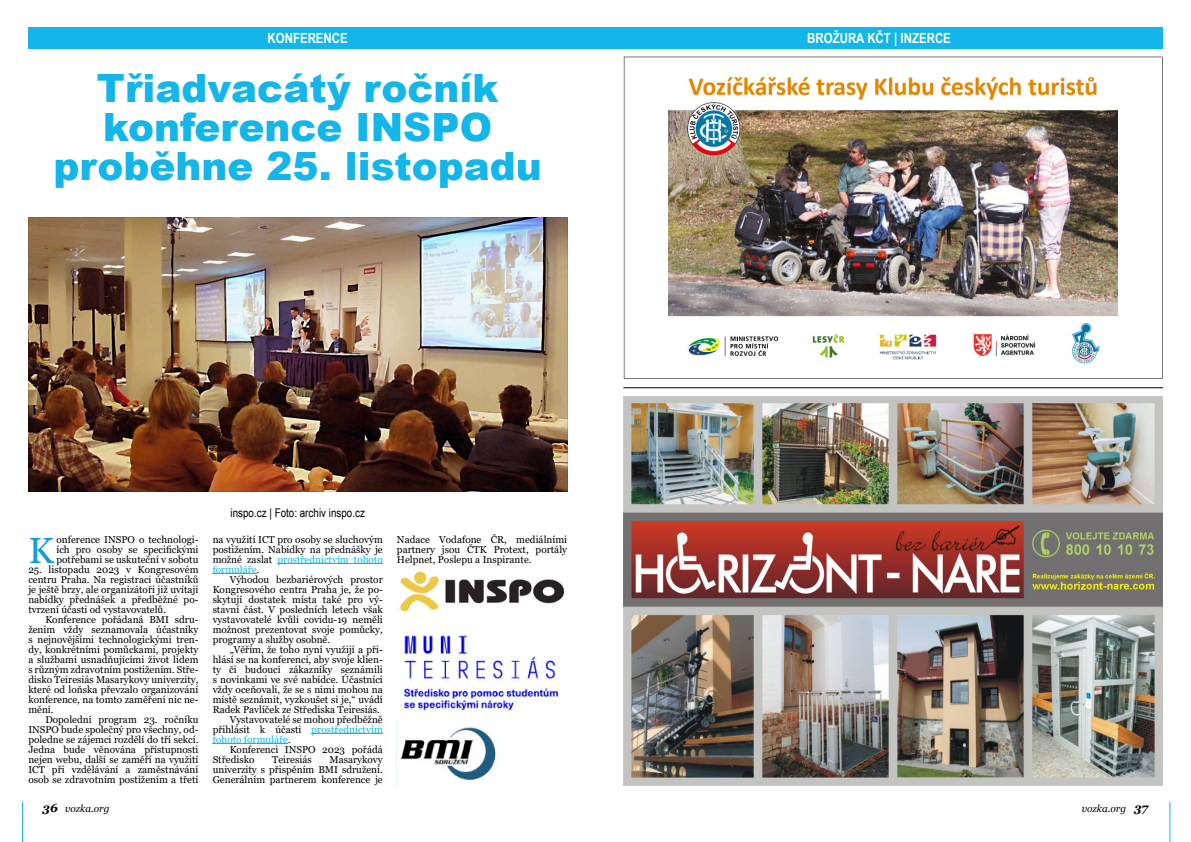
<style>
.page{position:relative;width:1191px;height:842px;background:#fff}
.page>*{position:absolute;margin:0;border:0;box-sizing:border-box;transform-origin:0 0}
.t1{font:900 39px/39px "Arial";color:#14b5e8;text-align:center}
.t2{font:36.5px "Georgia";color:#109de5}
.t3{font:700 14px "Arial Narrow";color:#fff}
.t4{font:12px "Arial Narrow";color:#000}
.t5{font:10px/10px "Georgia";color:#000;text-align:justify}
.t6{font:italic 10px "Georgia";color:#000}
.t7{font:10px "Georgia";color:#14b5e8}
.s1{color:#14b5e8}
.s2{color:#000}
.s3{font-weight:700;font-size:12px}
</style>
<div class="page">
<hr style="left:22px;top:802px;width:1px;height:40px;background:#13b5e8">
<hr style="left:1169px;top:802px;width:1px;height:40px;background:#13b5e8">
<div style="left:28px;top:27px;width:567px;height:22px;background:#14b5e8"></div>
<div style="left:595px;top:27px;width:567px;height:22px;background:#14b5e8"></div>
<img style="left:624px;top:397px;width:538px;height:388px">
<hr style="left:624px;top:388px;width:538px;height:1px;background:#000">
<img style="left:28px;top:218px;width:539px;height:274px">
<hr style="left:277px;top:563px;width:106px;height:1px;background:#14b5e8">
<hr style="left:213px;top:573px;width:44px;height:1px;background:#14b5e8">
<hr style="left:311px;top:733px;width:72px;height:1px;background:#14b5e8">
<hr style="left:213px;top:743px;width:75px;height:1px;background:#14b5e8">
<img style="left:400px;top:571px;width:165px;height:41px">
<img style="left:404px;top:635px;width:155px;height:76px">
<img style="left:400px;top:727px;width:96px;height:53px">
<img style="left:624px;top:57px;width:538px;height:322px">
<h3 class="t3" style="left:267px;top:28px;width:82px">KONFERENCE</h3>
<h3 class="t3" style="left:807px;top:28px;width:145px">BROŽURA KČT | INZERCE</h3>
<h1 class="t1" style="left:54px;top:67px;width:490px">Třiadvacátý ročník konference INSPO proběhne 25. listopadu</h1>
<h2 class="t2" style="left:28px;top:528px;width:27px">K</h2>
<p class="t5" style="left:56px;top:534px;width:143px">onference INSPO o technologi&shy;ích pro osoby se specifickými potřebami se uskuteční v sobotu</p>
<p class="t5" style="left:28px;top:564px;width:172px">25. listopadu 2023 v Kongresovém centru Praha. Na registraci účastníků je ještě brzy, ale organizátoři již uvítají nabídky přednášek a předběžné po&shy;tvrzení účasti od vystavovatelů.</p>
<p class="t5" style="left:28px;top:614px;width:172px;text-indent:17px">Konference pořádaná BMI sdru&shy;žením vždy seznamovala účastníky s nejnovějšími technologickými tren&shy;dy, konkrétními pomůckami, projekty a službami usnadňujícími život lidem s různým zdravotním postižením. Stře&shy;disko Teiresiás Masarykovy univerzity, které od loňska převzalo organizování konference, na tomto zaměření nic ne&shy;mění.</p>
<p class="t5" style="left:28px;top:714px;width:172px;text-indent:17px">Dopolední program 23. ročníku INSPO bude společný pro všechny, od&shy;poledne se zájemci rozdělí do tří sekcí.<br>Jedna bude věnována přístupnosti nejen webu, další se zaměří na využití ICT při vzdělávání a zaměstnávání osob se zdravotním postižením a třetí</p>
<p class="t4" style="left:230px;top:503px;width:136px">inspo.cz | Foto: archiv inspo.cz</p>
<p class="t5" style="left:213px;top:534px;width:172px">na využití ICT pro osoby se sluchovým postižením. Nabídky na přednášky je možné zaslat <span class="s1">prostřednictvím tohoto formuláře</span>.</p>
<p class="t5" style="left:213px;top:574px;width:172px;text-indent:17px">Výhodou bezbariérových prostor Kongresového centra Praha je, že po&shy;skytují dostatek místa také pro vý&shy;stavní část. V posledních letech však vystavovatelé kvůli covidu-19 neměli možnost prezentovat svoje pomůcky, programy a služby osobně.</p>
<p class="t5" style="left:230px;top:644px;width:155px">„Věřím, že toho nyní využĳí a při-</p>
<p class="t5" style="left:213px;top:654px;width:172px">hlásí se na konferenci, aby svoje klien-</p>
<p class="t5" style="left:213px;top:664px;width:172px">ty či budoucí zákazníky seznámili</p>
<p class="t5" style="left:213px;top:674px;width:172px">s novinkami ve své nabídce. Účastníci</p>
<p class="t5" style="left:213px;top:684px;width:172px">vždy oceňovali, že se s nimi mohou na</p>
<p class="t5" style="left:213px;top:694px;width:172px">místě seznámit, vyzkoušet si je,“ uvádí</p>
<p class="t5" style="left:213px;top:704px;width:169px">Radek Pavlíček ze Střediska Teiresiás.</p>
<p class="t5" style="left:230px;top:714px;width:155px">Vystavovatelé se mohou předběžně</p>
<p class="t5" style="left:213px;top:724px;width:172px">přihlásit k účasti <span class="s1">prostřednictvím</span></p>
<p class="t7" style="left:213px;top:733px;width:80px">tohoto formuláře<span class="s2">.</span></p>
<p class="t5" style="left:230px;top:744px;width:155px">Konferenci INSPO 2023 pořádá</p>
<p class="t5" style="left:213px;top:754px;width:43px">Středisko</p>
<p class="t5" style="left:272px;top:754px;width:41px">Teiresiás</p>
<p class="t5" style="left:213px;top:754px;width:172px;text-indent:117px">Masarykovy univerzity s přispěním BMI sdružení.<br>Generálním partnerem konference je</p>
<p class="t5" style="left:397px;top:534px;width:172px">Nadace Vodafone ČR, mediálními partnery jsou ČTK Protext, portály Helpnet, Poslepu a Inspirante.</p>
<p class="t6" style="left:43px;top:802px;width:69px"><span class="s3">36</span> vozka.org</p>
<p class="t6" style="left:1081px;top:802px;width:68px">vozka.org <span class="s3">37</span></p>
</div>
